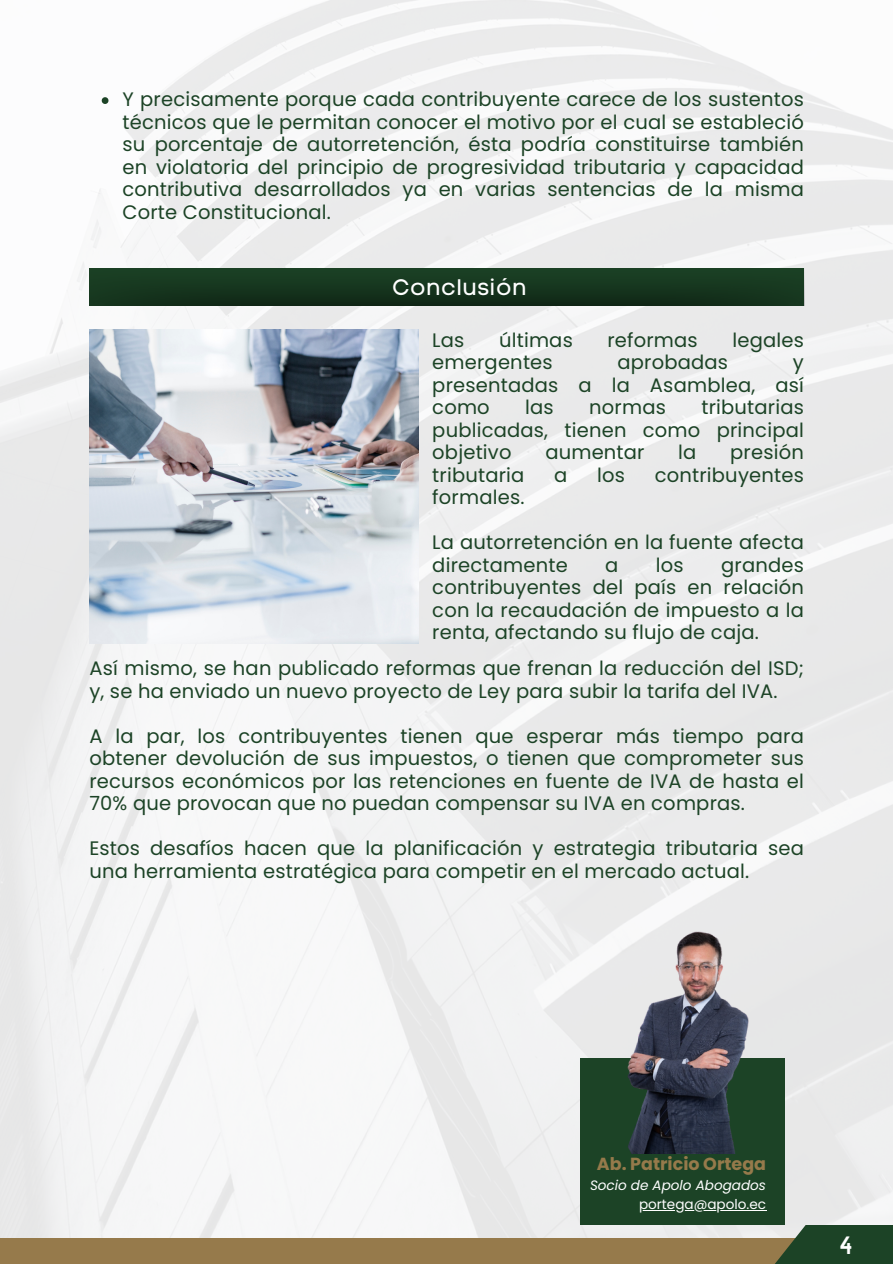
<style>
.page{position:relative;width:893px;height:1264px;background:#fff}
.page>*{position:absolute;margin:0;border:0;box-sizing:border-box;transform-origin:0 0}
.t1{font:22.5px "Code Pro Normal LC";letter-spacing:.02em;color:#fff}
.t2{font:21.9px "Norwester";color:#fff}
.t3{font:19.5px/22.5px "Poppins";letter-spacing:.01em;color:#1c4326;text-align:justify}
.t4{font:700 17.4px "Poppins";color:#967a4b}
.t5{font:italic 13.65px "Poppins";color:#fff}
.t6{font:13.65px "Poppins";color:#fff}
</style>
<div class="page">
<img style="left:0;top:0;width:892px;height:1238px">
<div style="left:0;top:1238px;width:810px;height:25px;background:#967a4b"></div>
<svg style="left:752px;top:1224px;width:140px;height:39px;fill:#1c4326"></svg>
<img style="left:89px;top:330px;width:329px;height:314px">
<div style="left:579px;top:1058px;width:205px;height:166px;background:#1c4326"></div>
<img style="left:608px;top:906px;width:158px;height:247px">
<img style="left:89px;top:269px;width:715px;height:37px">
<svg style="left:102px;top:97px;width:6px;height:7px"></svg>
<hr style="left:639px;top:1209px;width:127px;height:1px;background:#fff">
<p class="t3" style="left:122px;top:88px;width:682px">Y precisamente porque cada contribuyente carece de los sustentos técnicos que le permitan conocer el motivo por el cual se estableció su porcentaje de autorretención, ésta podría constituirse también en violatoria del principio de progresividad tributaria y capacidad contributiva desarrollados ya en varias sentencias de la misma Corte Constitucional.</p>
<p class="t1" style="left:392px;top:274px;width:135px">Conclusión</p>
<p class="t3" style="left:432px;top:328px;width:34px">Las</p>
<p class="t3" style="left:499px;top:328px;width:75px">últimas</p>
<p class="t3" style="left:607px;top:328px;width:92px">reformas</p>
<p class="t3" style="left:732px;top:328px;width:73px">legales</p>
<p class="t3" style="left:432px;top:351px;width:122px">emergentes</p>
<p class="t3" style="left:617px;top:351px;width:112px">aprobadas</p>
<p class="t3" style="left:432px;top:351px;width:373px;text-indent:360px">y presentadas a la Asamblea, así como</p>
<p class="t3" style="left:432px;top:396px;width:373px;text-indent:269px">tributarias publicadas, tienen como principal objetivo</p>
<p class="t3" style="left:525px;top:396px;width:30px">las</p>
<p class="t3" style="left:589px;top:396px;width:78px">normas</p>
<p class="t3" style="left:545px;top:441px;width:101px">aumentar</p>
<p class="t3" style="left:678px;top:441px;width:20px">la</p>
<p class="t3" style="left:730px;top:441px;width:75px">presión</p>
<p class="t3" style="left:432px;top:463px;width:94px">tributaria</p>
<p class="t3" style="left:554px;top:463px;width:15px">a</p>
<p class="t3" style="left:597px;top:463px;width:29px">los</p>
<p class="t3" style="left:654px;top:463px;width:151px">contribuyentes</p>
<p class="t3" style="left:432px;top:486px;width:94px">formales.</p>
<p class="t3" style="left:432px;top:531px;width:373px">La autorretención en la fuente afecta directamente</p>
<p class="t3" style="left:432px;top:553px;width:373px;text-indent:289px">grandes contribuyentes del país en relación con la recaudación de impuesto a la renta, afectando su flujo de caja.</p>
<p class="t3" style="left:605px;top:553px;width:15px">a</p>
<p class="t3" style="left:655px;top:553px;width:29px">los</p>
<p class="t3" style="left:89px;top:657px;width:716px">Así mismo, se han publicado reformas que frenan la reducción del ISD; y, se ha enviado un nuevo proyecto de Ley para subir la tarifa del IVA.</p>
<p class="t3" style="left:89px;top:724px;width:716px">A la par, los contribuyentes tienen que esperar más tiempo para obtener devolución de sus impuestos, o tienen que comprometer sus recursos económicos por las retenciones en fuente de IVA de hasta el 70% que provocan que no puedan compensar su IVA en compras.</p>
<p class="t3" style="left:89px;top:837px;width:716px">Estos desafíos hacen que la planificación y estrategia tributaria sea una herramienta estratégica para competir en el mercado actual.</p>
<p class="t4" style="left:597px;top:1151px;width:171px">Ab. Patricio Ortega</p>
<p class="t5" style="left:590px;top:1175px;width:177px">Socio de Apolo Abogados</p>
<p class="t6" style="left:639px;top:1194px;width:128px">portega@apolo.ec</p>
<p class="t2" style="left:839px;top:1232px;width:15px">4</p>
</div>
